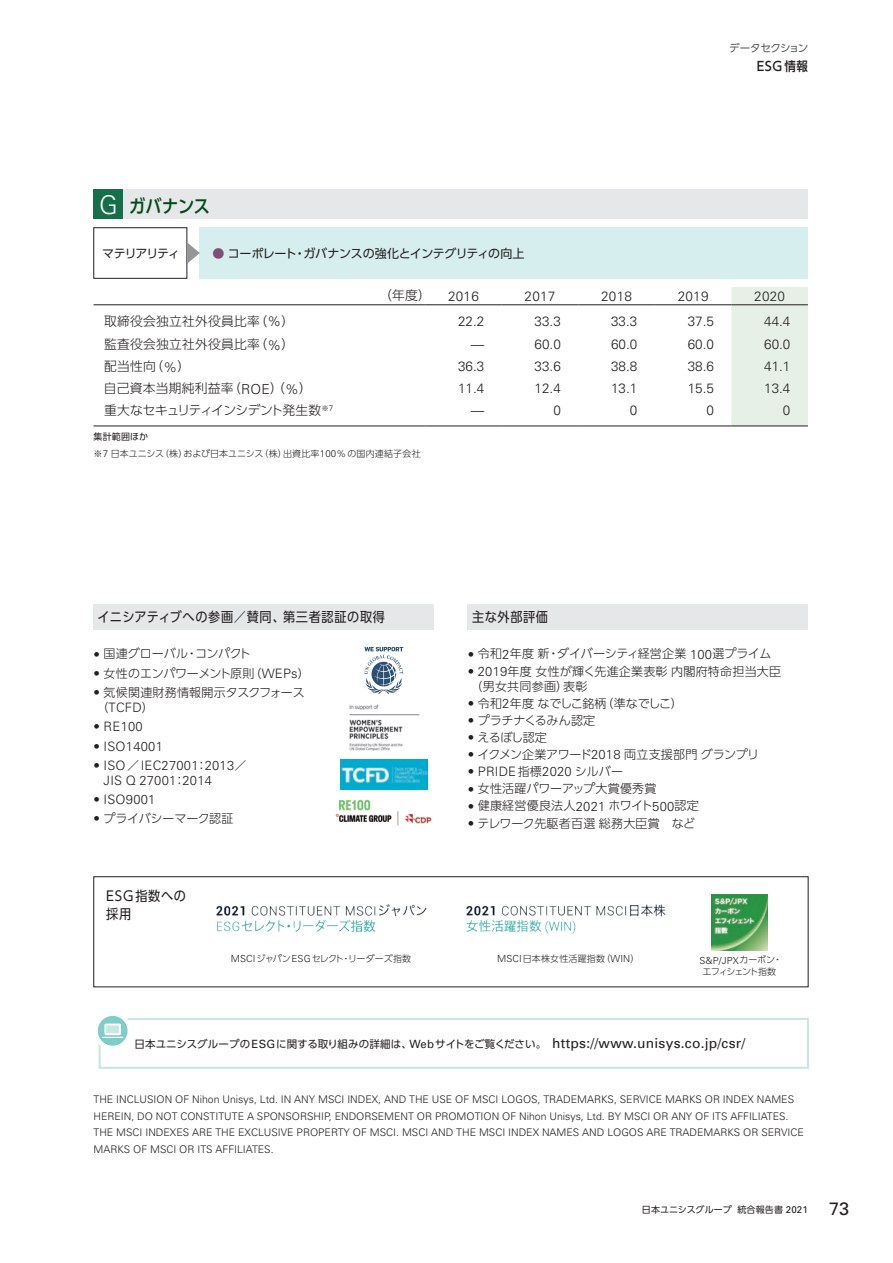
<style>
.page{position:relative;width:893px;height:1263px;background:#fff}
.page>*{position:absolute;margin:0;border:0;box-sizing:border-box;transform-origin:0 0}
.t1{font:500 18px "UD Shin Go C Oniz Pr 6 N";letter-spacing:-.005em;color:#004a1a}
.t2{font:300 13.5px "Univers";color:#231f20}
.t3{font:13.5px/18px "UD Shin Go C Oniz Pr 6 N";letter-spacing:.05em;color:#231f20}
.t4{font:300 12.9px/15px "Univers";letter-spacing:.02em;color:#231f20}
.t5{font:300 12.75px "UD Shin Go Pro";letter-spacing:.02em;color:#231f20}
.t6{font:300 12.75px "UD Shin Go Pro";letter-spacing:-.045em;color:#231f20}
.t7{font:500 12.75px "UD Shin Go C Oniz Pr 6 N";letter-spacing:.05em;color:#231f20}
.t8{font:300 12px/15px "UD Shin Go Pro";letter-spacing:.01em;color:#231f20}
.t9{font:300 12px "UD Shin Go Pro";letter-spacing:-.015em;color:#231f20}
.t10{font:12px "UD Shin Go Pro";letter-spacing:-.04em;color:#231f20}
.t11{font:300 12px "UD Shin Go Pro";letter-spacing:-.025em;color:#231f20}
.t12{font:300 12px "UD Shin Go Pro";letter-spacing:-.01em;color:#231f20}
.t13{font:12px "UD Shin Go Pro";letter-spacing:-.095em;color:#231f20}
.t14{font:300 10.5px/16.5px "Univers";color:#231f20}
.t15{font:10.5px "UD Shin Go Pro";letter-spacing:-.005em;color:#231f20}
.t16{font:10.5px "UD Shin Go Pro";letter-spacing:-.06em;color:#57585a}
.t17{font:300 9.75px "Univers";color:#231f20}
.t18{font:300 9px/16.2px "UD Shin Go Pro";color:#231f20}
.t19{font:300 9px "UD Shin Go Pro";letter-spacing:-.045em;color:#231f20}
.t20{font:9px "UD Shin Go Pro";letter-spacing:.015em;color:#231f20}
.t21{font:300 9px "UD Shin Go Pro";letter-spacing:.02em;color:#231f20}
.t22{font:300 9px "UD Shin Go Pro";letter-spacing:-.12em;color:#231f20}
.s1{font-family:"Univers";font-weight:300;font-size:25.95px;color:#fff}
.s2{color:#814c75}
.s3{font-family:"Univers";font-size:13.8px}
.s4{font-weight:400}
.s5{font-family:"Univers";font-size:9.75px}
.s6{font-family:"Univers";font-size:12.9px}
.s7{font-family:"UD Shin Go Pro";font-size:12px}
.s8{font-family:"UD Shin Go Pro";font-size:9px}
.s9{font-family:"Univers";font-size:11.4px}
.s10{font-family:"Univers";font-size:18px}
</style>
<div class="page">
<div style="left:94px;top:604px;width:340px;height:26px;background:#e6e7e9"></div>
<div style="left:468px;top:604px;width:340px;height:26px;background:#e6e7e9"></div>
<img style="left:711px;top:894px;width:56px;height:56px">
<div style="left:94px;top:876px;width:714px;height:111px;border:1px solid #231f20"></div>
<img style="left:340px;top:760px;width:87px;height:29px">
<img style="left:349px;top:704px;width:70px;height:46px">
<img style="left:335px;top:799px;width:97px;height:27px">
<svg style="left:364px;top:647px;width:39px;height:47px"></svg>
<div style="left:99px;top:1018px;width:710px;height:51px;border:2px solid #c6e7e5"></div>
<svg style="left:96px;top:1014px;width:34px;height:34px"></svg>
<div style="left:94px;top:1012px;width:38px;height:38px;border:4px solid #fff;border-radius:50%"></div>
<svg style="left:104px;top:1023px;width:17px;height:12px"></svg>
<div style="left:106px;top:1025px;width:14px;height:9px;background:#c6e7e5"></div>
<div style="left:105px;top:1024px;width:15px;height:10px;border:1px solid #fff"></div>
<svg style="left:103px;top:1037px;width:20px;height:1px"></svg>
<div style="left:200px;top:227px;width:608px;height:52px;background:#d6eeed"></div>
<div style="left:94px;top:227px;width:93px;height:52px;border:1px solid #231f20"></div>
<svg style="left:187px;top:242px;width:13px;height:22px"></svg>
<div style="left:94px;top:189px;width:714px;height:30px;background:#e6e7e9"></div>
<div style="left:94px;top:189px;width:29px;height:30px;background:#157049"></div>
<div style="left:731px;top:287px;width:77px;height:139px;background:#e6f0e7"></div>
<hr style="left:94px;top:426px;width:331px;height:1px;background:#231f20">
<hr style="left:425px;top:426px;width:77px;height:1px;background:#231f20">
<hr style="left:502px;top:426px;width:76px;height:1px;background:#231f20">
<hr style="left:578px;top:426px;width:77px;height:1px;background:#231f20">
<hr style="left:655px;top:426px;width:76px;height:1px;background:#231f20">
<hr style="left:731px;top:426px;width:77px;height:1px;background:#231f20">
<hr style="left:94px;top:305px;width:331px;height:1px;background:#231f20">
<hr style="left:425px;top:305px;width:77px;height:1px;background:#231f20">
<hr style="left:502px;top:305px;width:76px;height:1px;background:#231f20">
<hr style="left:578px;top:305px;width:77px;height:1px;background:#231f20">
<hr style="left:655px;top:305px;width:76px;height:1px;background:#231f20">
<hr style="left:731px;top:305px;width:77px;height:1px;background:#231f20">
<img style="left:216px;top:904px;width:211px;height:29px">
<img style="left:466px;top:904px;width:200px;height:30px">
<p class="t16" style="left:729px;top:39px;width:81px">データセクション</p>
<h1 class="t1" style="left:99px;top:192px;width:113px"><span class="s1">G</span> ガバナンス</h1>
<p class="t13" style="left:102px;top:243px;width:79px">マテリアリティ</p>
<p class="t10" style="left:213px;top:243px;width:313px"><span class="s2">●</span> コーポレート・ガバナンスの強化とインテグリティの向上</p>
<p class="t7" style="left:757px;top:56px;width:53px">ESG情報</p>
<p class="t5" style="left:379px;top:285px;width:53px">（年度）</p>
<p class="t2" style="left:448px;top:288px;width:32px">2016</p>
<p class="t2" style="left:525px;top:288px;width:32px">2017</p>
<p class="t2" style="left:601px;top:288px;width:32px">2018</p>
<p class="t2" style="left:678px;top:288px;width:32px">2019</p>
<p class="t2" style="left:754px;top:288px;width:32px">2020</p>
<p class="t5" style="left:104px;top:311px;width:192px">取締役会独立社外役員比率（<span class="s3">%</span>）</p>
<p class="t2" style="left:458px;top:313px;width:28px">22.2</p>
<p class="t2" style="left:535px;top:313px;width:28px">33.3</p>
<p class="t2" style="left:611px;top:313px;width:28px">33.3</p>
<p class="t2" style="left:688px;top:313px;width:28px">37.5</p>
<p class="t2" style="left:764px;top:313px;width:28px">44.4</p>
<p class="t5" style="left:104px;top:334px;width:192px">監査役会独立社外役員比率（<span class="s3">%</span>）</p>
<p class="t2" style="left:471px;top:336px;width:15px">—</p>
<p class="t2" style="left:535px;top:336px;width:28px">60.0</p>
<p class="t2" style="left:611px;top:336px;width:28px">60.0</p>
<p class="t2" style="left:688px;top:336px;width:28px">60.0</p>
<p class="t2" style="left:764px;top:336px;width:28px">60.0</p>
<p class="t5" style="left:104px;top:356px;width:88px">配当性向（<span class="s3">%</span>）</p>
<p class="t2" style="left:458px;top:358px;width:28px">36.3</p>
<p class="t2" style="left:535px;top:358px;width:28px">33.6</p>
<p class="t2" style="left:611px;top:358px;width:28px">38.8</p>
<p class="t2" style="left:688px;top:358px;width:28px">38.6</p>
<p class="t2" style="left:764px;top:358px;width:28px">41.1</p>
<p class="t5" style="left:104px;top:378px;width:210px">自己資本当期純利益率（<span class="s3">ROE</span>）（<span class="s3">%</span>）</p>
<p class="t2" style="left:458px;top:380px;width:28px">11.4</p>
<p class="t2" style="left:535px;top:380px;width:28px">12.4</p>
<p class="t2" style="left:611px;top:380px;width:28px">13.1</p>
<p class="t2" style="left:688px;top:380px;width:28px">15.5</p>
<p class="t2" style="left:764px;top:380px;width:28px">13.4</p>
<p class="t6" style="left:104px;top:400px;width:231px">重大なセキュリティインシデント発生数<sup>※</sup><sup>7</sup></p>
<p class="t2" style="left:471px;top:402px;width:15px">—</p>
<p class="t2" style="left:553px;top:402px;width:9px">0</p>
<p class="t2" style="left:630px;top:402px;width:9px">0</p>
<p class="t2" style="left:706px;top:402px;width:9px">0</p>
<p class="t2" style="left:783px;top:402px;width:9px">0</p>
<p class="t18" style="left:94px;top:428px;width:329px"><span class="s4">集計範囲ほか<br></span>※<span class="s5">7</span> 日本ユニシス（株）および日本ユニシス（株）出資比率<span class="s5">100%</span>の国内連結子会社</p>
<p class="t3" style="left:97px;top:607px;width:289px">イニシアティブへの参画／賛同、第三者認証の取得</p>
<p class="t3" style="left:472px;top:607px;width:78px">主な外部評価</p>
<p class="t12" style="left:94px;top:644px;width:159px"><span class="s6">•</span> 国連グローバル・コンパクト</p>
<p class="t11" style="left:94px;top:663px;width:218px"><span class="s6">•</span> 女性のエンパワーメント原則（<span class="s6">WEPs</span>）</p>
<p class="t8" style="left:94px;top:684px;width:213px"><span class="s6">•</span> 気候関連財務情報開示タスクフォース</p>
<p class="t4" style="left:96px;top:700px;width:59px"><span class="s7">（</span>TCFD<span class="s7">）</span></p>
<p class="t4" style="left:94px;top:719px;width:51px">• RE100</p>
<p class="t4" style="left:94px;top:739px;width:71px">• ISO14001</p>
<p class="t4" style="left:104px;top:758px;width:144px;text-indent:-10px">• ISO<span class="s7">／</span>IEC27001<span class="s7">：</span>2013<span class="s7">／<br></span>JIS Q 27001<span class="s7">：</span>2014</p>
<p class="t4" style="left:94px;top:792px;width:63px">• ISO9001</p>
<p class="t9" style="left:94px;top:809px;width:142px"><span class="s6">•</span> プライバシーマーク認証</p>
<p class="t3" style="left:106px;top:886px;width:81px">ESG指数への採用</p>
<p class="t8" style="left:468px;top:646px;width:305px"><span class="s6">•</span> 令和<span class="s6">2</span>年度新・ダイバーシティ経営企業 <span class="s6">100</span>選プライム</p>
<p class="t8" style="left:468px;top:663px;width:315px"><span class="s6">• 2019</span>年度女性が輝く先進企業表彰内閣府特命担当大臣（男女共同参画）表彰</p>
<p class="t8" style="left:468px;top:695px;width:216px"><span class="s6">•</span> 令和<span class="s6">2</span>年度なでしこ銘柄（準なでしこ）</p>
<p class="t8" style="left:468px;top:712px;width:129px"><span class="s6">•</span> プラチナくるみん認定</p>
<p class="t8" style="left:468px;top:729px;width:81px"><span class="s6">•</span> えるぼし認定</p>
<p class="t9" style="left:468px;top:745px;width:293px"><span class="s6">•</span> イクメン企業アワード<span class="s6">2018</span> 両立支援部門グランプリ</p>
<p class="t4" style="left:468px;top:764px;width:157px">• PRIDE<span class="s7">指標</span>2020 <span class="s7">シルバー</span></p>
<p class="t8" style="left:468px;top:781px;width:190px"><span class="s6">•</span> 女性活躍パワーアップ大賞優秀賞</p>
<p class="t8" style="left:468px;top:798px;width:233px"><span class="s6">•</span> 健康経営優良法人<span class="s6">2021</span> ホワイト<span class="s6">500</span>認定</p>
<p class="t8" style="left:468px;top:815px;width:229px"><span class="s6">•</span> テレワーク先駆者百選総務大臣賞　など</p>
<p class="t19" style="left:231px;top:951px;width:182px"><span class="s5">MSCI</span>ジャパン<span class="s5">ESG</span>セレクト・リーダーズ指数</p>
<p class="t21" style="left:497px;top:951px;width:144px"><span class="s5">MSCI</span>日本株女性活躍指数（<span class="s5">WIN</span>）</p>
<p class="t17" style="left:699px;top:954px;width:84px">S&amp;P/JPX<span class="s8">カーボン・</span></p>
<p class="t22" style="left:702px;top:965px;width:75px">エフィシェント指数</p>
<p class="t15" style="left:135px;top:1036px;width:612px">日本ユニシスグループの<span class="s9">ESG</span>に関する取り組みの詳細は、<span class="s9">Web</span>サイトをご覧ください。　<span class="s3">https://www.unisys.co.jp/csr/</span></p>
<p class="t14" style="left:94px;top:1091px;width:712px">THE INCLUSION OF Nihon Unisys, Ltd. IN ANY MSCI INDEX, AND THE USE OF MSCI LOGOS, TRADEMARKS, SERVICE MARKS OR INDEX NAMES HEREIN, DO NOT CONSTITUTE A SPONSORSHIP, ENDORSEMENT OR PROMOTION OF Nihon Unisys, Ltd. BY MSCI OR ANY OF ITS AFFILIATES.<br>THE MSCI INDEXES ARE THE EXCLUSIVE PROPERTY OF MSCI. MSCI AND THE MSCI INDEX NAMES AND LOGOS ARE TRADEMARKS OR SERVICE MARKS OF MSCI OR ITS AFFILIATES.</p>
<p class="t20" style="left:642px;top:1202px;width:209px">日本ユニシスグループ 統合報告書 <span class="s5">2021</span> <span class="s10">73</span></p>
</div>
